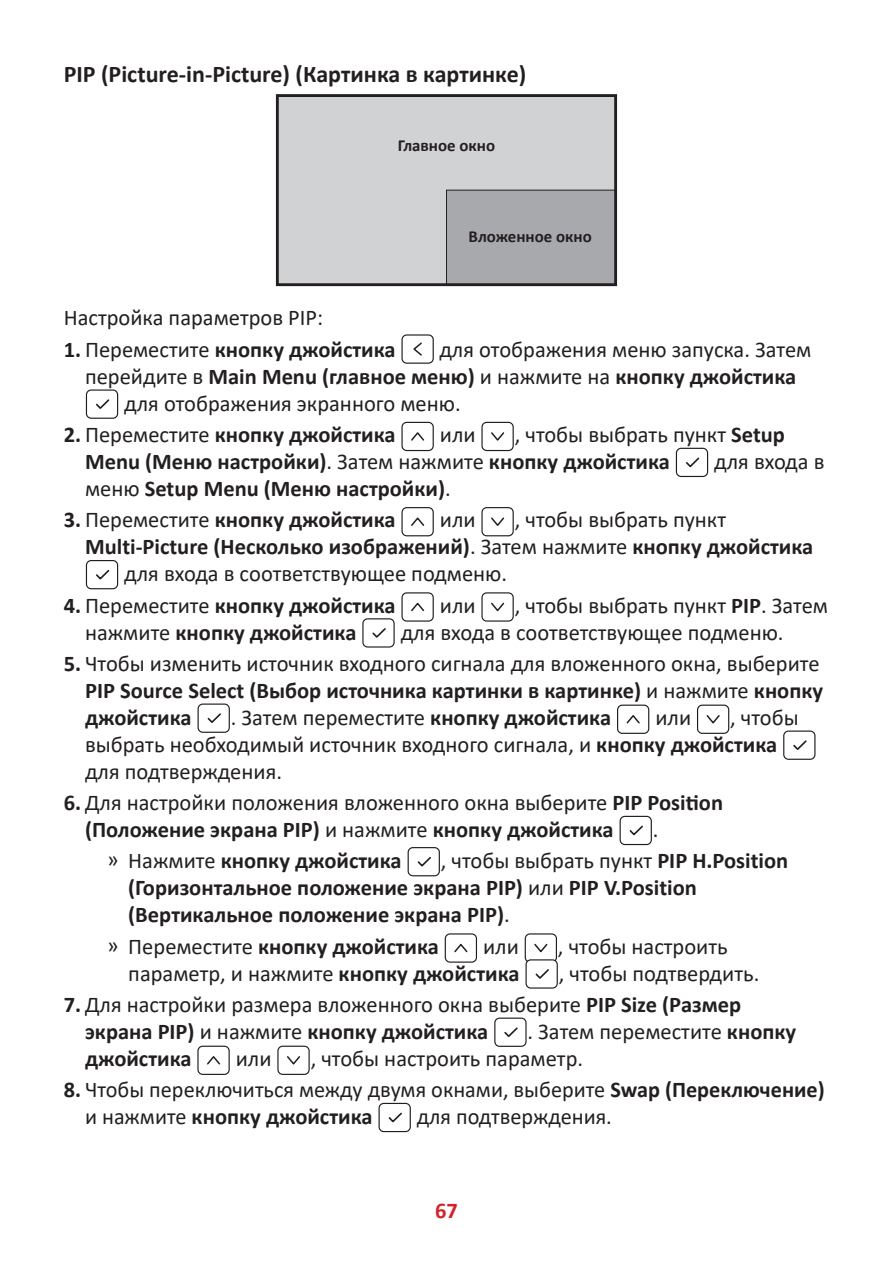
<style>
.page{position:relative;width:893px;height:1263px;background:#fff}
.page>*{position:absolute;margin:0;border:0;box-sizing:border-box;transform-origin:0 0}
.t1{font:700 24px "Calibri";color:#231f20}
.t2{font:22.5px/27px "Calibri";color:#231f20}
.t3{font:700 22.5px/27px "Calibri";color:#231f20}
.t4{font:700 22.5px "Calibri";color:#d1232a}
.t5{font:700 16.8px "Calibri";color:#231f20}
.s1{font-weight:400}
.s2{font-weight:700}
</style>
<div class="page">
<div style="left:277px;top:95px;width:339px;height:190px;background:#d1d2d4"></div>
<div style="left:446px;top:190px;width:170px;height:95px;background:#a8a9ad;border:1px solid #231f20"></div>
<div style="left:276px;top:94px;width:341px;height:192px;border:3px solid #231f20"></div>
<div style="left:401px;top:334px;width:33px;height:30px;border:1px solid #211e1e;border-radius:5px"></div>
<svg style="left:413px;top:342px;width:9px;height:14px"></svg>
<div style="left:86px;top:389px;width:32px;height:30px;border:1px solid #211e1e;border-radius:5px"></div>
<svg style="left:96px;top:399px;width:14px;height:10px"></svg>
<div style="left:401px;top:422px;width:33px;height:29px;border:1px solid #211e1e;border-radius:5px"></div>
<svg style="left:411px;top:432px;width:14px;height:9px"></svg>
<div style="left:481px;top:422px;width:33px;height:29px;border:1px solid #211e1e;border-radius:5px"></div>
<svg style="left:491px;top:432px;width:14px;height:9px"></svg>
<div style="left:676px;top:448px;width:32px;height:29px;border:1px solid #211e1e;border-radius:5px"></div>
<svg style="left:686px;top:457px;width:14px;height:11px"></svg>
<div style="left:401px;top:507px;width:33px;height:29px;border:1px solid #211e1e;border-radius:5px"></div>
<svg style="left:411px;top:517px;width:14px;height:9px"></svg>
<div style="left:481px;top:507px;width:33px;height:29px;border:1px solid #211e1e;border-radius:5px"></div>
<svg style="left:491px;top:517px;width:14px;height:9px"></svg>
<div style="left:86px;top:560px;width:32px;height:29px;border:1px solid #211e1e;border-radius:5px"></div>
<svg style="left:96px;top:569px;width:14px;height:11px"></svg>
<div style="left:401px;top:592px;width:33px;height:30px;border:1px solid #211e1e;border-radius:5px"></div>
<svg style="left:411px;top:602px;width:14px;height:10px"></svg>
<div style="left:481px;top:592px;width:33px;height:30px;border:1px solid #211e1e;border-radius:5px"></div>
<svg style="left:491px;top:602px;width:14px;height:10px"></svg>
<div style="left:362px;top:618px;width:33px;height:29px;border:1px solid #211e1e;border-radius:5px"></div>
<svg style="left:372px;top:628px;width:14px;height:10px"></svg>
<div style="left:198px;top:703px;width:32px;height:30px;border:1px solid #211e1e;border-radius:5px"></div>
<svg style="left:207px;top:713px;width:14px;height:10px"></svg>
<div style="left:617px;top:705px;width:32px;height:29px;border:1px solid #211e1e;border-radius:5px"></div>
<svg style="left:626px;top:715px;width:14px;height:9px"></svg>
<div style="left:697px;top:705px;width:32px;height:29px;border:1px solid #211e1e;border-radius:5px"></div>
<svg style="left:706px;top:715px;width:14px;height:9px"></svg>
<div style="left:783px;top:730px;width:32px;height:30px;border:1px solid #211e1e;border-radius:5px"></div>
<svg style="left:793px;top:740px;width:14px;height:10px"></svg>
<div style="left:620px;top:816px;width:32px;height:29px;border:1px solid #211e1e;border-radius:5px"></div>
<svg style="left:629px;top:825px;width:14px;height:11px"></svg>
<div style="left:408px;top:847px;width:32px;height:29px;border:1px solid #211e1e;border-radius:5px"></div>
<svg style="left:417px;top:857px;width:14px;height:10px"></svg>
<div style="left:445px;top:933px;width:32px;height:30px;border:1px solid #211e1e;border-radius:5px"></div>
<svg style="left:454px;top:943px;width:14px;height:10px"></svg>
<div style="left:525px;top:933px;width:32px;height:30px;border:1px solid #211e1e;border-radius:5px"></div>
<svg style="left:534px;top:943px;width:14px;height:10px"></svg>
<div style="left:526px;top:960px;width:31px;height:28px;background:#fff;border-radius:5px"></div>
<div style="left:525px;top:959px;width:33px;height:30px;border:1px solid #211e1e;border-radius:5px"></div>
<svg style="left:535px;top:969px;width:14px;height:10px"></svg>
<div style="left:494px;top:1017px;width:33px;height:30px;border:1px solid #211e1e;border-radius:5px"></div>
<svg style="left:504px;top:1027px;width:14px;height:10px"></svg>
<div style="left:197px;top:1046px;width:33px;height:29px;border:1px solid #211e1e;border-radius:5px"></div>
<svg style="left:207px;top:1056px;width:13px;height:9px"></svg>
<div style="left:277px;top:1046px;width:33px;height:29px;border:1px solid #211e1e;border-radius:5px"></div>
<svg style="left:287px;top:1056px;width:13px;height:9px"></svg>
<div style="left:379px;top:1103px;width:32px;height:29px;border:1px solid #211e1e;border-radius:5px"></div>
<svg style="left:388px;top:1112px;width:14px;height:11px"></svg>
<p class="t1" style="left:64px;top:57px;width:464px">PIP (Picture-in-Picture) (Картинка в картинке)</p>
<p class="t5" style="left:398px;top:133px;width:99px">Главное окно</p>
<p class="t5" style="left:469px;top:224px;width:125px">Вложенное окно</p>
<p class="t2" style="left:64px;top:304px;width:261px">Настройка параметров PIP:</p>
<p class="t3" style="left:64px;top:335px;width:333px">1. <span class="s1">Переместите</span> кнопку джойстика</p>
<p class="t2" style="left:439px;top:335px;width:373px">для отображения меню запуска. Затем</p>
<p class="t3" style="left:85px;top:362px;width:713px"><span class="s1">перейдите в</span> Main Menu (главное меню) <span class="s1">и нажмите на</span> кнопку джойстика</p>
<p class="t2" style="left:124px;top:389px;width:338px">для отображения экранного меню.</p>
<p class="t3" style="left:64px;top:421px;width:333px">2. <span class="s1">Переместите</span> кнопку джойстика</p>
<p class="t2" style="left:440px;top:420px;width:37px">или</p>
<p class="t3" style="left:85px;top:421px;width:701px;text-indent:430px"><span class="s1">, чтобы выбрать пункт</span> Setup<br>Menu (Меню настройки)<span class="s1">. Затем нажмите</span> кнопку джойстика</p>
<p class="t2" style="left:714px;top:447px;width:112px">для входа в</p>
<p class="t3" style="left:85px;top:475px;width:367px"><span class="s1">меню</span> Setup Menu (Меню настройки)<span class="s1">.</span></p>
<p class="t3" style="left:64px;top:506px;width:333px">3. <span class="s1">Переместите</span> кнопку джойстика</p>
<p class="t2" style="left:440px;top:506px;width:37px">или</p>
<p class="t2" style="left:515px;top:506px;width:213px">, чтобы выбрать пункт</p>
<p class="t3" style="left:85px;top:533px;width:730px">Multi-Picture (Несколько изображений)<span class="s1">. Затем нажмите</span> кнопку джойстика</p>
<p class="t2" style="left:124px;top:560px;width:384px">для входа в соответствующее подменю.</p>
<p class="t3" style="left:64px;top:591px;width:333px">4. <span class="s1">Переместите</span> кнопку джойстика</p>
<p class="t2" style="left:440px;top:591px;width:37px">или</p>
<p class="t2" style="left:515px;top:591px;width:315px">, чтобы выбрать пункт <span class="s2">PIP</span>. Затем</p>
<p class="t3" style="left:85px;top:618px;width:273px"><span class="s1">нажмите</span> кнопку джойстика</p>
<p class="t2" style="left:401px;top:618px;width:384px">для входа в соответствующее подменю.</p>
<p class="t2" style="left:85px;top:649px;width:740px;text-indent:-21px"><span class="s2">5.</span> Чтобы изменить источник входного сигнала для вложенного окна, выберите<br><span class="s2">PIP Source Select (Выбор источника картинки в картинке)</span> и нажмите <span class="s2">кнопку джойстика</span></p>
<p class="t2" style="left:85px;top:703px;width:715px;text-indent:645px">, чтобы выбрать необходимый источник входного сигнала, и <span class="s2">кнопку джойстика </span>для подтверждения.</p>
<p class="t2" style="left:85px;top:788px;width:640px;text-indent:-21px"><span class="s2">6.</span> Для настройки положения вложенного окна выберите <span class="s2">PIP Position (Положение экрана PIP)</span> и нажмите <span class="s2">кнопку джойстика</span></p>
<p class="t2" style="left:231px;top:703px;width:382px">. Затем переместите <span class="s2">кнопку джойстика</span></p>
<p class="t2" style="left:655px;top:703px;width:37px">или</p>
<p class="t2" style="left:653px;top:815px;width:7px">.</p>
<p class="t3" style="left:128px;top:847px;width:661px;text-indent:313px"><span class="s1">, чтобы выбрать пункт</span> PIP H.Position (Горизонтальное положение экрана PIP) <span class="s1">или</span> PIP V.Position (Вертикальное положение экрана PIP)<span class="s1">.</span></p>
<p class="t3" style="left:107px;top:932px;width:333px"><span class="s1">ͫ Переместите</span> кнопку джойстика</p>
<p class="t2" style="left:483px;top:932px;width:37px">или</p>
<p class="t2" style="left:558px;top:932px;width:171px">, чтобы настроить</p>
<p class="t2" style="left:128px;top:959px;width:393px">параметр, и нажмите <span class="s2">кнопку джойстика</span></p>
<p class="t2" style="left:559px;top:959px;width:202px">, чтобы подтвердить.</p>
<p class="t2" style="left:85px;top:990px;width:658px;text-indent:-21px"><span class="s2">7.</span> Для настройки размера вложенного окна выберите <span class="s2">PIP Size (Размер экрана PIP)</span> и нажмите <span class="s2">кнопку джойстика</span></p>
<p class="t3" style="left:107px;top:847px;width:296px"><span class="s1">ͫ Нажмите</span> кнопку джойстика</p>
<p class="t2" style="left:528px;top:1017px;width:270px">. Затем переместите <span class="s2">кнопку</span></p>
<p class="t3" style="left:85px;top:1044px;width:108px">джойстика</p>
<p class="t2" style="left:236px;top:1044px;width:37px">или</p>
<p class="t2" style="left:311px;top:1044px;width:274px">, чтобы настроить параметр.</p>
<p class="t2" style="left:85px;top:1075px;width:741px;text-indent:-21px"><span class="s2">8.</span> Чтобы переключиться между двумя окнами, выберите <span class="s2">Swap (Переключение) </span>и нажмите <span class="s2">кнопку джойстика</span></p>
<p class="t2" style="left:417px;top:1102px;width:197px">для подтверждения.</p>
<p class="t4" style="left:435px;top:1194px;width:24px">67</p>
</div>
